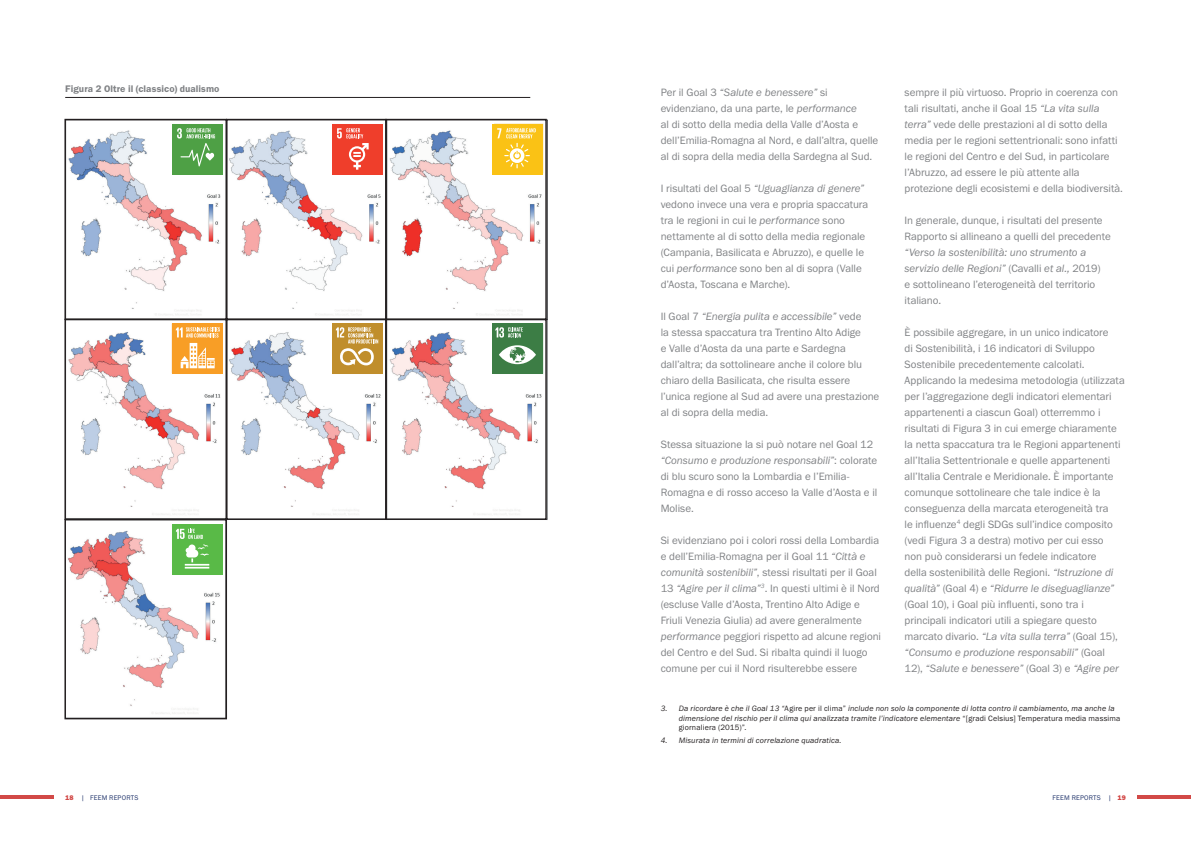
<style>
.page{position:relative;width:1191px;height:842px;background:#fff}
.page>*{position:absolute;margin:0;border:0;box-sizing:border-box;transform-origin:0 0}
.t1{font:11px/16px "Franklin Gothic URW Boo";letter-spacing:-.005em;color:#808285}
.t2{font:11px/16px "Franklin Gothic URW Boo Ita";letter-spacing:-.005em;color:#808285}
.t3{font:9.9px "Franklin Gothic URW Dem";letter-spacing:.005em;color:#808285}
.t4{font:8px/9.6px "Franklin Gothic URW Boo Ita";letter-spacing:.02em;color:#231f20}
.t5{font:8px "Franklin Gothic URW Boo";letter-spacing:.02em;color:#231f20}
.t6{font:7px "Franklin Gothic URW Boo";letter-spacing:.025em;color:#22356c}
.s1{font-family:"Franklin Gothic URW Boo"}
.s2{font-family:"Franklin Gothic URW Boo Ita"}
.s3{font-family:"Franklin Gothic URW Hea";color:#d24947}
</style>
<div class="page">
<img style="left:68px;top:123px;width:476px;height:591px">
<div style="left:64px;top:119px;width:163px;height:201px;border:2px solid #231f20"></div>
<div style="left:64px;top:319px;width:163px;height:201px;border:2px solid #231f20"></div>
<div style="left:64px;top:519px;width:163px;height:200px;border:2px solid #231f20"></div>
<div style="left:226px;top:119px;width:160px;height:201px;border:2px solid #231f20"></div>
<div style="left:226px;top:319px;width:160px;height:201px;border:2px solid #231f20"></div>
<div style="left:385px;top:119px;width:162px;height:201px;border:2px solid #231f20"></div>
<div style="left:385px;top:319px;width:162px;height:201px;border:2px solid #231f20"></div>
<hr style="left:65px;top:97px;width:465px;height:1px;background:#231f20">
<div style="left:172px;top:124px;width:50px;height:50px;background:#4ea045"></div>
<svg style="left:177px;top:128px;width:38px;height:38px"></svg>
<div style="left:332px;top:124px;width:50px;height:50px;background:#ef3e2b"></div>
<svg style="left:337px;top:128px;width:32px;height:42px"></svg>
<div style="left:492px;top:323px;width:50px;height:50px;background:#3c7d45"></div>
<svg style="left:499px;top:345px;width:37px;height:19px"></svg>
<svg style="left:495px;top:327px;width:28px;height:11px"></svg>
<div style="left:172px;top:525px;width:50px;height:50px;background:#59ba47"></div>
<svg style="left:176px;top:529px;width:33px;height:39px"></svg>
<div style="left:492px;top:124px;width:50px;height:50px;background:#fac215"></div>
<svg style="left:497px;top:128px;width:38px;height:40px"></svg>
<div style="left:172px;top:323px;width:50px;height:50px;background:#f89e26"></div>
<svg style="left:181px;top:343px;width:34px;height:25px"></svg>
<svg style="left:176px;top:327px;width:44px;height:10px"></svg>
<div style="left:332px;top:323px;width:50px;height:50px;background:#c08e2c"></div>
<svg style="left:336px;top:327px;width:42px;height:38px"></svg>
<hr style="left:0;top:796px;width:53px;height:3px;background:#d24947">
<hr style="left:1137px;top:796px;width:54px;height:3px;background:#d24947">
<p class="t3" style="left:65px;top:82px;width:156px">Figura 2 Oltre il (classico) dualismo</p>
<p class="t2" style="left:660px;top:84px;width:169px"><span class="s1">Per il Goal 3</span> “Salute e benessere” <span class="s1">si</span></p>
<p class="t1" style="left:660px;top:100px;width:219px">evidenziano, da una parte, le <span class="s2">performance<br></span>al di sotto della media della Valle d’Aosta e dell’Emilia-Romagna al Nord, e dall’altra, quelle al di sopra della media della Sardegna al Sud.</p>
<p class="t2" style="left:660px;top:180px;width:205px"><span class="s1">I risultati del Goal 5</span> “Uguaglianza di genere”</p>
<p class="t1" style="left:660px;top:196px;width:209px">vedono invece una vera e propria spaccatura tra le regioni in cui le <span class="s2">performance</span> sono nettamente al di sotto della media regionale (Campania, Basilicata e Abruzzo), e quelle le cui <span class="s2">performance</span> sono ben al di sopra (Valle d’Aosta, Toscana e Marche).</p>
<p class="t2" style="left:660px;top:308px;width:202px"><span class="s1">Il Goal 7</span> “Energia pulita e accessibile” <span class="s1">vede</span></p>
<p class="t1" style="left:660px;top:324px;width:220px">la stessa spaccatura tra Trentino Alto Adige<br>e Valle d’Aosta da una parte e Sardegna dall’altra; da sottolineare anche il colore blu chiaro della Basilicata, che risulta essere l’unica regione al Sud ad avere una prestazione al di sopra della media.</p>
<p class="t1" style="left:660px;top:436px;width:214px">Stessa situazione la si può notare nel Goal 12</p>
<p class="t2" style="left:660px;top:452px;width:218px">“Consumo e produzione responsabili”<span class="s1">: colorate</span></p>
<p class="t1" style="left:660px;top:468px;width:218px">di blu scuro sono la Lombardia e l’Emilia-<br>Romagna e di rosso acceso la Valle d’Aosta e il<br>Molise.</p>
<p class="t1" style="left:660px;top:532px;width:222px">Si evidenziano poi i colori rossi della Lombardia e dell’Emilia-Romagna per il Goal 11 <span class="s2">“Città e comunità sostenibili”</span>, stessi risultati per il Goal 13 <span class="s2">“Agire per il clima”</span><sup>3</sup>. In questi ultimi è il Nord (escluse Valle d’Aosta, Trentino Alto Adige e Friuli Venezia Giulia) ad avere generalmente <span class="s2">performance</span> peggiori rispetto ad alcune regioni del Centro e del Sud. Si ribalta quindi il luogo comune per cui il Nord risulterebbe essere</p>
<p class="t1" style="left:904px;top:84px;width:220px">sempre il più virtuoso. Proprio in coerenza con tali risultati, anche il Goal 15 <span class="s2">“La vita sulla terra”</span> vede delle prestazioni al di sotto della media per le regioni settentrionali: sono infatti le regioni del Centro e del Sud, in particolare l’Abruzzo, ad essere le più attente alla protezione degli ecosistemi e della biodiversità.</p>
<p class="t1" style="left:904px;top:212px;width:208px">In generale, dunque, i risultati del presente<br>Rapporto si allineano a quelli del precedente</p>
<p class="t2" style="left:904px;top:244px;width:197px">“Verso la sostenibilità: uno strumento a servizio delle Regioni” <span class="s1">(Cavalli</span> et al., <span class="s1">2019)</span></p>
<p class="t1" style="left:904px;top:276px;width:192px">e sottolineano l’eterogeneità del territorio italiano.</p>
<p class="t1" style="left:904px;top:324px;width:222px">È possibile aggregare, in un unico indicatore<br>di Sostenibilità, i 16 indicatori di Sviluppo Sostenibile precedentemente calcolati.<br>Applicando la medesima metodologia (utilizzata per l’aggregazione degli indicatori elementari appartenenti a ciascun Goal) otterremmo i risultati di Figura 3 in cui emerge chiaramente la netta spaccatura tra le Regioni appartenenti all’Italia Settentrionale e quelle appartenenti all’Italia Centrale e Meridionale. È importante comunque sottolineare che tale indice è la conseguenza della marcata eterogeneità tra<br>le influenze<sup>4</sup> degli SDGs sull’indice composito (vedi Figura 3 a destra) motivo per cui esso<br>non può considerarsi un fedele indicatore<br>della sostenibilità delle Regioni. <span class="s2">“Istruzione di</span></p>
<p class="t2" style="left:904px;top:580px;width:211px">qualità” <span class="s1">(Goal 4) e</span> “Ridurre le diseguaglianze”</p>
<p class="t1" style="left:904px;top:596px;width:215px">(Goal 10), i Goal più influenti, sono tra i principali indicatori utili a spiegare questo marcato divario. <span class="s2">“La vita sulla terra”</span> (Goal 15),</p>
<p class="t2" style="left:904px;top:644px;width:216px">“Consumo e produzione responsabili” <span class="s1">(Goal<br>12),</span> “Salute e benessere” <span class="s1">(Goal 3) e</span> “Agire per</p>
<p class="t4" style="left:678px;top:703px;width:443px;text-indent:-18px">3. Da ricordare è che il Goal 13 “<span class="s1">Agire per il clima”</span> include non solo la componente di lotta contro il cambiamento, ma anche la dimensione del rischio per il clima qui analizzata tramite l’indicatore elementare <span class="s1">“[gradi Celsius] Temperatura media massima</span></p>
<p class="t5" style="left:678px;top:723px;width:69px">giornaliera (2015)”.</p>
<p class="t4" style="left:660px;top:735px;width:182px">4. Misurata in termini di correlazione quadratica.</p>
<p class="t6" style="left:65px;top:793px;width:75px"><span class="s3">18</span> | FEEM REPORTS</p>
<p class="t6" style="left:1052px;top:793px;width:75px">FEEM REPORTS | <span class="s3">19</span></p>
</div>
